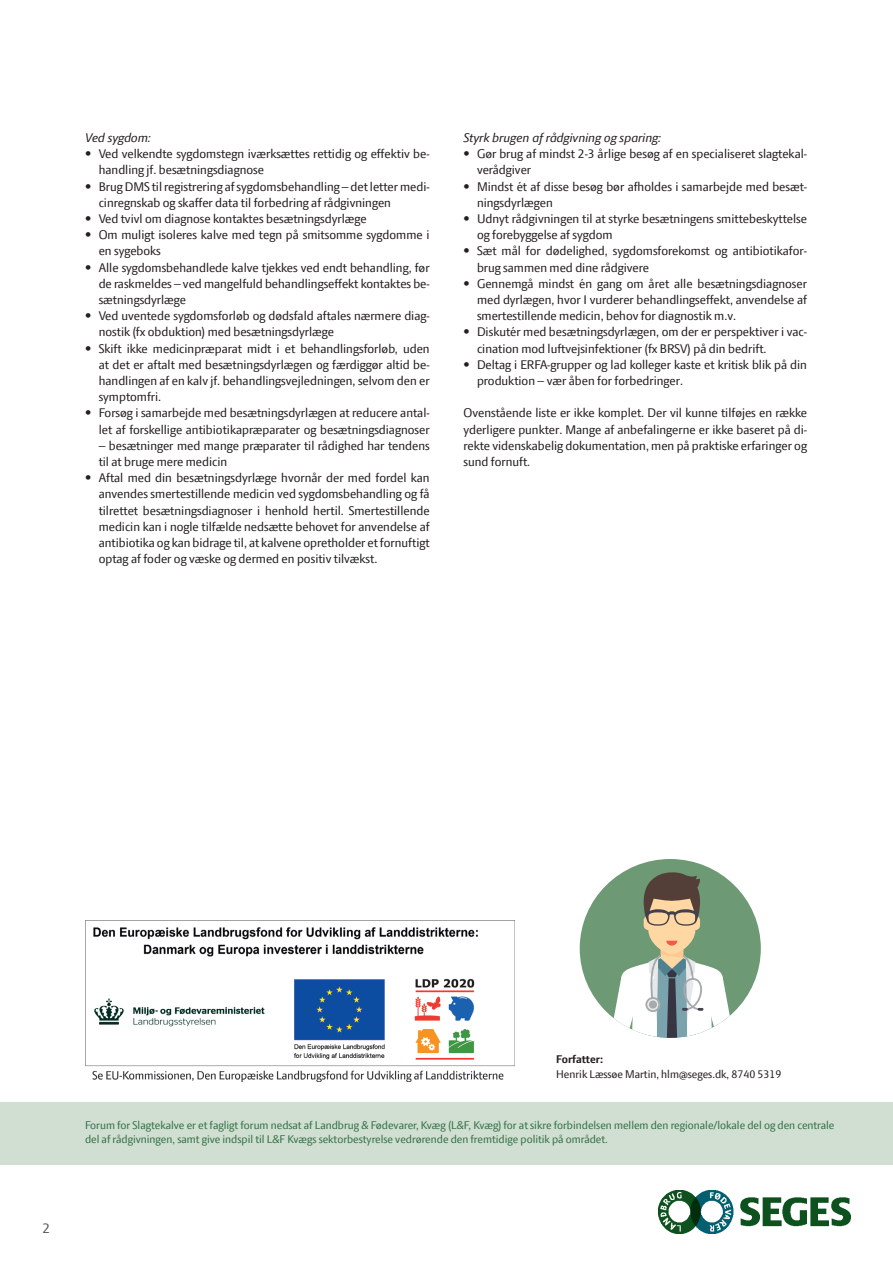
<style>
.page{position:relative;width:893px;height:1263px;background:#fff}
.page>*{position:absolute;margin:0;border:0;box-sizing:border-box;transform-origin:0 0}
.t1{font:15px "LF Press Sans";color:#57585a}
.Overskrift_1{font:13.5px/16.2px "LF Press Sans";color:#231f20}
.brødtekst{font:13.5px/16.2px "LF Press Sans";color:#231f20}
.Overskrift_1-2{font:italic 13.5px "LF Press Sans";color:#231f20}
.Overskrift_1-3{font:12px/14.4px "LF Press Sans";color:#337146}
.Overskrift_1-4{font:12px "LF Press Sans";color:#231f20}
.Overskrift_1-5{font:700 12px "LF Press Sans";color:#231f20}
</style>
<div class="page">
<div style="left:580px;top:859px;width:181px;height:179px;background:#6e9975;border-radius:50%"></div>
<svg style="left:610px;top:872px;width:123px;height:166px"></svg>
<div style="left:0;top:1102px;width:893px;height:62px;background:#d1dfd2"></div>
<img style="left:85px;top:921px;width:430px;height:160px">
<img style="left:659px;top:1191px;width:191px;height:42px">
<p class="Overskrift_1-2" style="left:85px;top:130px;width:67px">Ved sygdom:</p>
<p class="Overskrift_1" style="left:99px;top:145px;width:332px;text-indent:-13px">• Ved velkendte sygdomstegn iværksættes rettidig og effektiv be&shy;handling jf. besætningsdiagnose</p>
<p class="Overskrift_1" style="left:99px;top:178px;width:332px;text-indent:-13px">• Brug DMS til registrering af sygdomsbehandling – det letter medi&shy;cinregnskab og skaffer data til forbedring af rådgivningen</p>
<p class="Overskrift_1" style="left:85px;top:210px;width:283px">• Ved tvivl om diagnose kontaktes besætningsdyrlæge</p>
<p class="Overskrift_1" style="left:99px;top:226px;width:332px;text-indent:-13px">• Om muligt isoleres kalve med tegn på smitsomme sygdomme i en sygeboks</p>
<p class="Overskrift_1" style="left:99px;top:259px;width:332px;text-align:justify;text-indent:-13px">• Alle sygdomsbehandlede kalve tjekkes ved endt behandling, før de raskmeldes – ved mangelfuld behandlingseffekt kontaktes be&shy;sætningsdyrlæge</p>
<p class="Overskrift_1" style="left:99px;top:307px;width:332px;text-indent:-13px">• Ved uventede sygdomsforløb og dødsfald aftales nærmere diag&shy;nostik (fx obduktion) med besætningsdyrlæge</p>
<p class="Overskrift_1" style="left:99px;top:340px;width:332px;text-align:justify;text-indent:-13px">• Skift ikke medicinpræparat midt i et behandlingsforløb, uden at det er aftalt med besætningsdyrlægen og færdiggør altid be&shy;handlingen af en kalv jf. behandlingsvejledningen, selvom den er symptomfri.</p>
<p class="Overskrift_1" style="left:85px;top:405px;width:346px;text-align:right">• Forsøg i samarbejde med besætningsdyrlægen at reducere antal&shy;let af forskellige antibiotikapræparater og besætningsdiagnoser</p>
<p class="Overskrift_1" style="left:99px;top:437px;width:332px">– besætninger med mange præparater til rådighed har tendens til at bruge mere medicin</p>
<p class="Overskrift_1" style="left:99px;top:469px;width:332px;text-align:justify;text-indent:-13px">• Aftal med din besætningsdyrlæge hvornår der med fordel kan anvendes smertestillende medicin ved sygdomsbehandling og få tilrettet besætningsdiagnoser i henhold hertil. Smertestillende medicin kan i nogle tilfælde nedsætte behovet for anvendelse af antibiotika og kan bidrage til, at kalvene opretholder et fornuftigt optag af foder og væske og dermed en positiv tilvækst.</p>
<p class="Overskrift_1-2" style="left:463px;top:130px;width:199px">Styrk brugen af rådgivning og sparing:</p>
<p class="brødtekst" style="left:477px;top:145px;width:332px;text-indent:-13px">• Gør brug af mindst 2-3 årlige besøg af en specialiseret slagtekal&shy;verådgiver</p>
<p class="brødtekst" style="left:477px;top:178px;width:332px;text-indent:-13px">• Mindst ét af disse besøg bør afholdes i samarbejde med besæt&shy;ningsdyrlægen</p>
<p class="brødtekst" style="left:477px;top:210px;width:332px;text-indent:-13px">• Udnyt rådgivningen til at styrke besætningens smittebeskyttelse og forebyggelse af sygdom</p>
<p class="brødtekst" style="left:477px;top:243px;width:332px;text-indent:-13px">• Sæt mål for dødelighed, sygdomsforekomst og antibiotikafor&shy;brug sammen med dine rådgivere</p>
<p class="brødtekst" style="left:477px;top:275px;width:332px;text-align:justify;text-indent:-13px">• Gennemgå mindst én gang om året alle besætningsdiagnoser med dyrlægen, hvor I vurderer behandlingseffekt, anvendelse af smertestillende medicin, behov for diagnostik m.v.</p>
<p class="brødtekst" style="left:477px;top:324px;width:332px;text-indent:-13px">• Diskutér med besætningsdyrlægen, om der er perspektiver i vac&shy;cination mod luftvejsinfektioner (fx BRSV) på din bedrift.</p>
<p class="brødtekst" style="left:477px;top:356px;width:332px;text-indent:-13px">• Deltag i ERFA-grupper og lad kolleger kaste et kritisk blik på din produktion – vær åben for forbedringer.</p>
<p class="brødtekst" style="left:463px;top:405px;width:345px;text-align:justify">Ovenstående liste er ikke komplet. Der vil kunne tilføjes en række yderligere punkter. Mange af anbefalingerne er ikke baseret på di&shy;rekte videnskabelig dokumentation, men på praktiske erfaringer og sund fornuft.</p>
<p class="t1" style="left:43px;top:1220px;width:9px">2</p>
<p class="Overskrift_1-5" style="left:556px;top:1053px;width:48px">Forfatter:</p>
<p class="Overskrift_1-4" style="left:556px;top:1067px;width:227px">Henrik Læssøe Martin, hlm@seges.dk, 8740 5319</p>
<p class="Overskrift_1-3" style="left:85px;top:1117px;width:751px">Forum for Slagtekalve er et fagligt forum nedsat af Landbrug &amp; Fødevarer, Kvæg (L&amp;F, Kvæg) for at sikre forbindelsen mellem den regionale/lokale del og den centrale del af rådgivningen, samt give indspil til L&amp;F Kvægs sektorbestyrelse vedrørende den fremtidige politik på området.</p>
</div>
